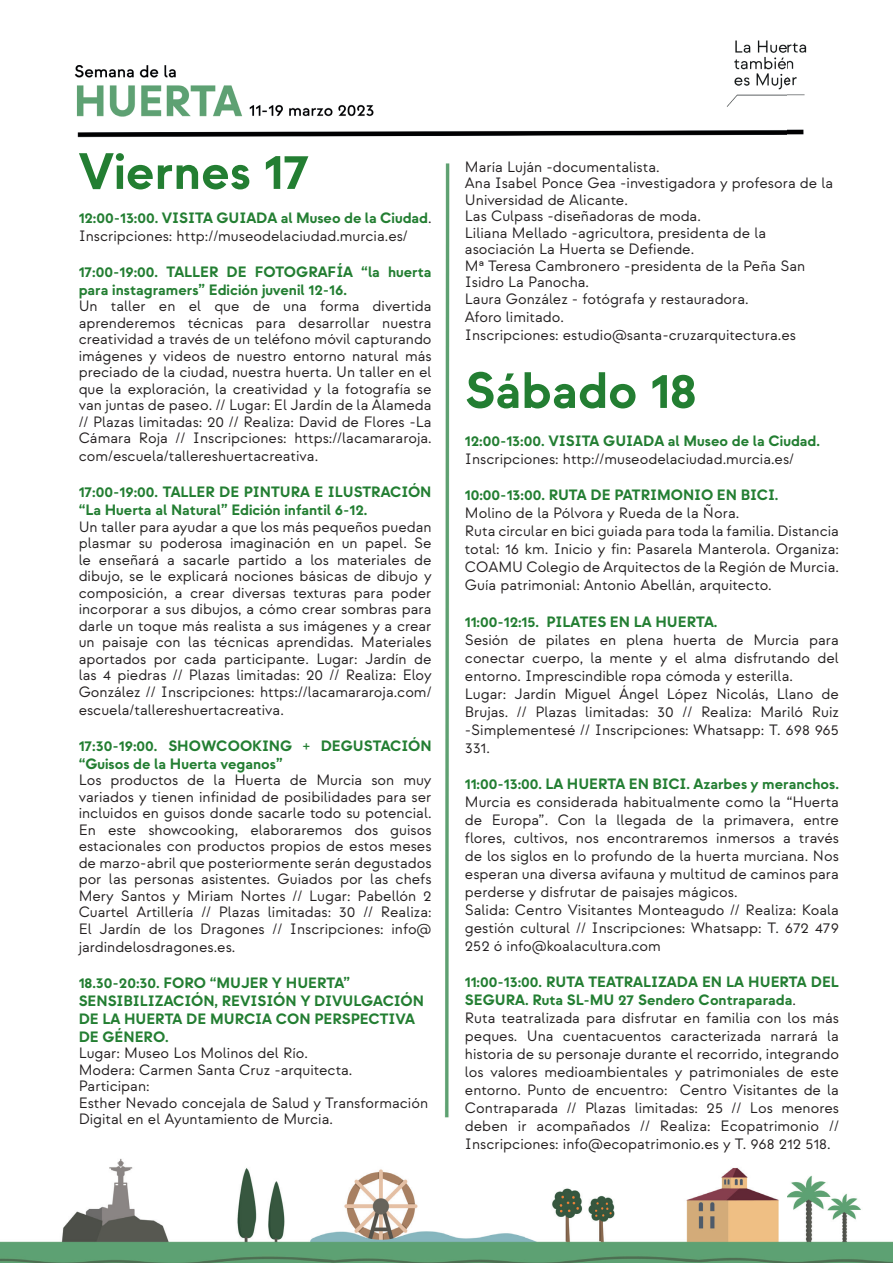
<style>
.page{position:relative;width:893px;height:1263px;background:#fff}
.page>*{position:absolute;margin:0;border:0;box-sizing:border-box;transform-origin:0 0}
.t1{font:700 51px "Strawford";color:#237e32}
.t2{font:15px/16.5px "Strawford";color:#231f20}
.t3{font:700 15px/18px "Strawford";color:#237e32}
.s1{font-weight:700;color:#237e32}
</style>
<div class="page">
<img style="left:0;top:40px;width:893px;height:1223px">
<h1 class="t1" style="left:79px;top:140px;width:233px">Viernes 17</h1>
<p class="t2" style="left:79px;top:209px;width:354px;line-height:18px"><span class="s1">12:00-13:00. VISITA GUIADA al Museo de la Ciudad</span>.<br>Inscripciones: http://museodelaciudad.murcia.es/</p>
<p class="t3" style="left:79px;top:263px;width:354px">17:00-19:00. TALLER DE FOTOGRAFÍA “la huerta para instagramers” Edición juvenil 12-16.</p>
<p class="t2" style="left:79px;top:298px;width:354px;text-align:justify">Un taller en el que de una forma divertida aprenderemos técnicas para desarrollar nuestra creatividad a través de un teléfono móvil capturando imágenes y videos de nuestro entorno natural más preciado de la ciudad, nuestra huerta. Un taller en el que la exploración, la creatividad y la fotografía se van juntas de paseo. // Lugar: El Jardín de la Alameda // Plazas limitadas: 20 // Realiza: David de Flores -La Cámara Roja // Inscripciones: https://lacamararoja.</p>
<p class="t2" style="left:79px;top:448px;width:241px">com/escuela/tallereshuertacreativa.</p>
<p class="t3" style="left:79px;top:483px;width:354px">17:00-19:00. TALLER DE PINTURA E ILUSTRACIÓN “La Huerta al Natural” Edición infantil 6-12.</p>
<p class="t2" style="left:79px;top:518px;width:354px;text-align:justify">Un taller para ayudar a que los más pequeños puedan plasmar su poderosa imaginación en un papel. Se le enseñará a sacarle partido a los materiales de dibujo, se le explicará nociones básicas de dibujo y composición, a crear diversas texturas para poder incorporar a sus dibujos, a cómo crear sombras para darle un toque más realista a sus imágenes y a crear un paisaje con las técnicas aprendidas. Materiales aportados por cada participante. Lugar: Jardín de las 4 piedras // Plazas limitadas: 20 // Realiza: Eloy González // Inscripciones: https://lacamararoja.com/</p>
<p class="t2" style="left:79px;top:701px;width:207px">escuela/tallereshuertacreativa.</p>
<p class="t3" style="left:79px;top:737px;width:354px">17:30-19:00. SHOWCOOKING + DEGUSTACIÓN “Guisos de la Huerta veganos”</p>
<p class="t2" style="left:79px;top:772px;width:354px;text-align:justify">Los productos de la Huerta de Murcia son muy variados y tienen infinidad de posibilidades para ser incluidos en guisos donde sacarle todo su potencial.<br>En este showcooking, elaboraremos dos guisos estacionales con productos propios de estos meses de marzo-abril que posteriormente serán degustados por las personas asistentes. Guiados por las chefs Mery Santos y Miriam Nortes // Lugar: Pabellón 2<br>Cuartel Artillería // Plazas limitadas: 30 // Realiza:<br>El Jardín de los Dragones // Inscripciones: info@</p>
<p class="t2" style="left:79px;top:938px;width:158px">jardindelosdragones.es.</p>
<p class="t3" style="left:79px;top:974px;width:347px">18.30-20:30. FORO “MUJER Y HUERTA”<br>SENSIBILIZACIÓN, REVISIÓN Y DIVULGACIÓN<br>DE LA HUERTA DE MURCIA CON PERSPECTIVA<br>DE GÉNERO.</p>
<p class="t2" style="left:79px;top:1045px;width:351px">Lugar: Museo Los Molinos del Río.<br>Modera: Carmen Santa Cruz -arquitecta.<br>Participan:<br>Esther Nevado concejala de Salud y Transformación Digital en el Ayuntamiento de Murcia.</p>
<p class="t2" style="left:465px;top:159px;width:370px">María Luján -documentalista.<br>Ana Isabel Ponce Gea -investigadora y profesora de la Universidad de Alicante.<br>Las Culpass -diseñadoras de moda.<br>Liliana Mellado -agricultora, presidenta de la asociación La Huerta se Defiende.<br>Mª Teresa Cambronero -presidenta de la Peña San Isidro La Panocha.<br>Laura González - fotógrafa y restauradora.</p>
<p class="t2" style="left:465px;top:308px;width:333px;line-height:18px">Aforo limitado.<br>Inscripciones: estudio@santa-cruzarquitectura.es</p>
<h1 class="t1" style="left:465px;top:359px;width:233px">Sábado 18</h1>
<p class="t3" style="left:465px;top:433px;width:357px">12:00-13:00. VISITA GUIADA al Museo de la Ciudad.</p>
<p class="t2" style="left:465px;top:451px;width:331px">Inscripciones: http://museodelaciudad.murcia.es/</p>
<p class="t3" style="left:465px;top:487px;width:315px">10:00-13:00. RUTA DE PATRIMONIO EN BICI.</p>
<p class="t2" style="left:465px;top:505px;width:376px;line-height:18px">Molino de la Pólvora y Rueda de la Ñora.<br>Ruta circular en bici guiada para toda la familia. Distancia total: 16 km. Inicio y fin: Pasarela Manterola. Organiza:<br>COAMU Colegio de Arquitectos de la Región de Murcia.<br>Guía patrimonial: Antonio Abellán, arquitecto.</p>
<p class="t3" style="left:465px;top:613px;width:254px">11:00-12:15. PILATES EN LA HUERTA.</p>
<p class="t2" style="left:465px;top:631px;width:376px;line-height:18px">Sesión de pilates en plena huerta de Murcia para conectar cuerpo, la mente y el alma disfrutando del entorno. Imprescindible ropa cómoda y esterilla.<br>Lugar: Jardín Miguel Ángel López Nicolás, Llano de Brujas. // Plazas limitadas: 30 // Realiza: Mariló Ruiz -Simplementesé // Inscripciones: Whatsapp: T. 698 965<br>331.</p>
<p class="t3" style="left:465px;top:775px;width:376px">11:00-13:00. LA HUERTA EN BICI. Azarbes y meranchos.</p>
<p class="t2" style="left:465px;top:793px;width:376px;line-height:18px">Murcia es considerada habitualmente como la “Huerta de Europa”. Con la llegada de la primavera, entre flores, cultivos, nos encontraremos inmersos a través de los siglos en lo profundo de la huerta murciana. Nos esperan una diversa avifauna y multitud de caminos para perderse y disfrutar de paisajes mágicos.<br>Salida: Centro Visitantes Monteagudo // Realiza: Koala gestión cultural // Inscripciones: Whatsapp: T. 672 479<br>252 ó info@koalacultura.com</p>
<p class="t2" style="left:465px;top:973px;width:376px;line-height:18px"><span class="s1">11:00-13:00. RUTA TEATRALIZADA EN LA HUERTA DEL SEGURA. Ruta SL-MU 27 Sendero Contraparada</span>.<br>Ruta teatralizada para disfrutar en familia con los más peques. Una cuentacuentos caracterizada narrará la historia de su personaje durante el recorrido, integrando los valores medioambientales y patrimoniales de este entorno. Punto de encuentro: Centro Visitantes de la Contraparada // Plazas limitadas: 25 // Los menores deben ir acompañados // Realiza: Ecopatrimonio // Inscripciones: info@ecopatrimonio.es y T. 968 212 518.</p>
</div>
